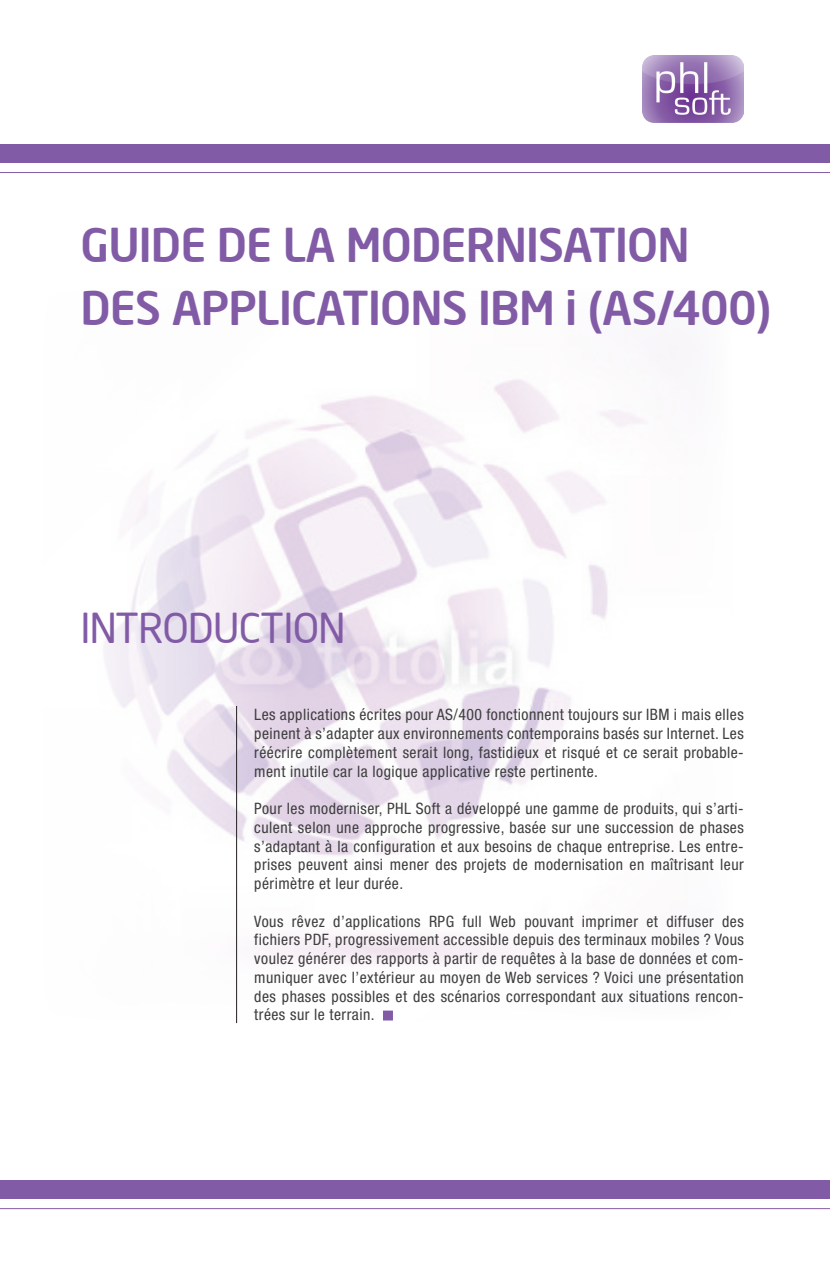
<style>
.page{position:relative;width:830px;height:1263px;background:#fff}
.page>*{position:absolute;margin:0;border:0;box-sizing:border-box;transform-origin:0 0}
.t1{font:500 45.75px/63px "Neo Sans Intel";letter-spacing:-.005em;color:#825ba6}
.t2{font:40.5px "Neo Sans Intel";color:#825ba6}
.t3{font:condensed 15.75px/18.8px "Helvetica Neue";letter-spacing:.03em;color:#3e3e3f;text-align:justify}
</style>
<div class="page">
<img style="left:104px;top:379px;width:542px;height:641px">
<img style="left:642px;top:55px;width:101px;height:68px">
<hr style="left:0;top:172px;width:829px;height:1px;background:#825ba6">
<div style="left:0;top:144px;width:829px;height:19px;background:#825ba6"></div>
<hr style="left:0;top:1208px;width:829px;height:1px;background:#825ba6">
<div style="left:0;top:1180px;width:829px;height:19px;background:#825ba6"></div>
<hr style="left:236px;top:706px;width:1px;height:317px;background:#231f20">
<div style="left:383px;top:1010px;width:10px;height:10px;background:#825ba6;border:2px solid #825ba6"></div>
<h1 class="t1" style="left:81px;top:212px;width:691px">GUIDE DE LA MODERNISATION<br>DES APPLICATIONS IBM I (AS/400)</h1>
<h2 class="t2" style="left:81px;top:603px;width:266px">INTRODUCTION</h2>
<p class="t3" style="left:254px;top:705px;width:491px">Les applications écrites pour AS/400 fonctionnent toujours sur IBM i mais elles peinent à s’adapter aux environnements contemporains basés sur Internet. Les réécrire complètement serait long, fastidieux et risqué et ce serait probable&shy;ment inutile car la logique applicative reste pertinente.</p>
<p class="t3" style="left:254px;top:799px;width:490px">Pour les moderniser, PHL Soft a développé une gamme de produits, qui s’arti&shy;culent selon une approche progressive, basée sur une succession de phases s’adaptant à la configuration et aux besoins de chaque entreprise. Les entre&shy;prises peuvent ainsi mener des projets de modernisation en maîtrisant leur périmètre et leur durée.</p>
<p class="t3" style="left:254px;top:912px;width:491px">Vous rêvez d’applications RPG full Web pouvant imprimer et diffuser des fichiers PDF, progressivement accessible depuis des terminaux mobiles ? Vous voulez générer des rapports à partir de requêtes à la base de données et com&shy;muniquer avec l’extérieur au moyen de Web services ? Voici une présentation des phases possibles et des scénarios correspondant aux situations rencon&shy;trées sur le terrain.</p>
</div>
